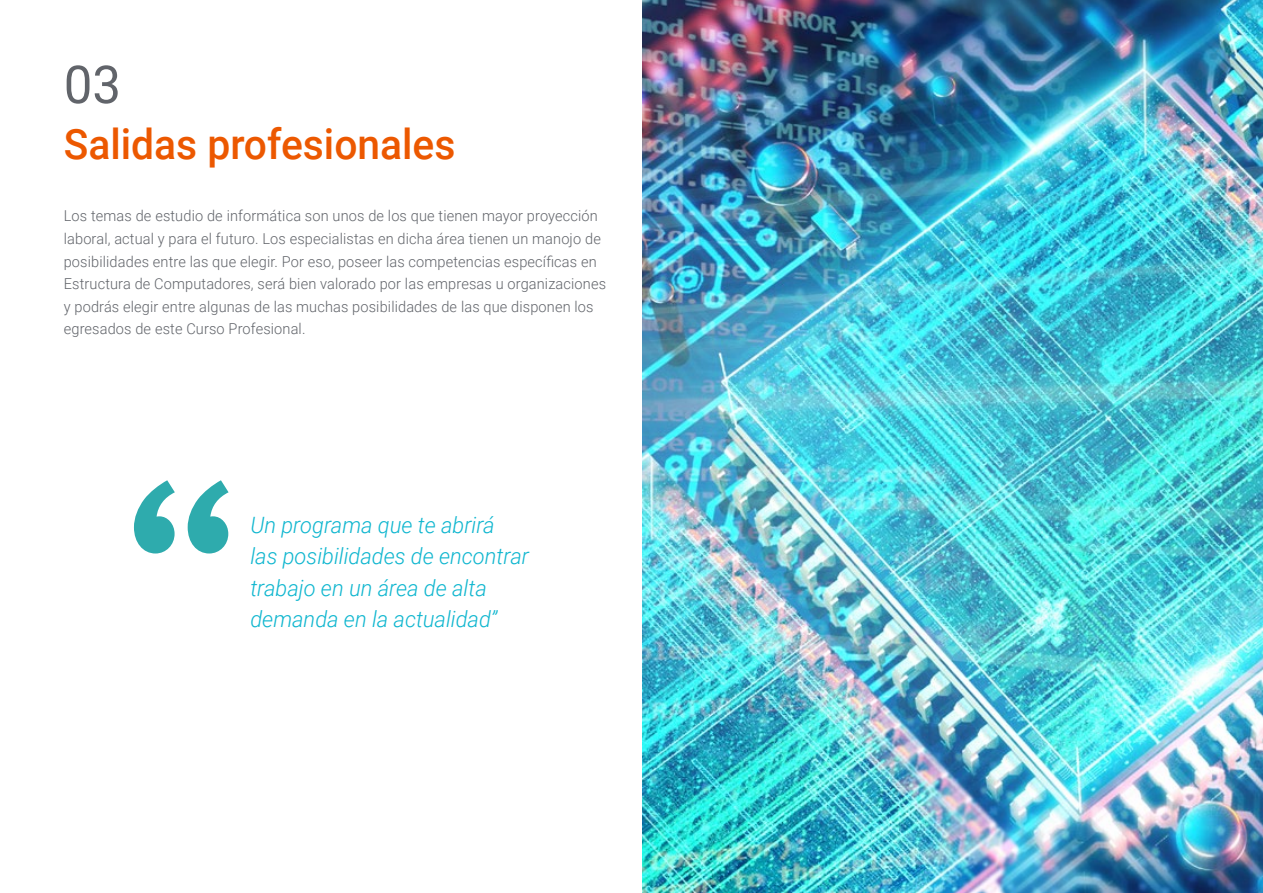
<style>
.page{position:relative;width:1263px;height:893px;background:#fff}
.page>*{position:absolute;margin:0;border:0;box-sizing:border-box;transform-origin:0 0}
.t1{font:52.5px "Roboto";color:#61646a}
.t2{font:500 42px "Roboto";color:#ec5800}
.t3{font:italic 300 22.5px/31.5px "Roboto";color:#0fb6cf}
.t4{font:300 15px/22.5px "Roboto";letter-spacing:.01em;color:#61646a}
</style>
<div class="page">
<img style="left:642px;top:0;width:621px;height:893px">
<svg style="left:134px;top:480px;width:95px;height:73px"></svg>
<h1 class="t1" style="left:64px;top:48px;width:59px">03</h1>
<h2 class="t2" style="left:64px;top:115px;width:393px">Salidas profesionales</h2>
<p class="t4" style="left:64px;top:204px;width:544px">Los temas de estudio de informática son unos de los que tienen mayor proyección laboral, actual y para el futuro. Los especialistas en dicha área tienen un manojo de posibilidades entre las que elegir. Por eso, poseer las competencias específicas en Estructura de Computadores, será bien valorado por las empresas u organizaciones y podrás elegir entre algunas de las muchas posibilidades de las que disponen los egresados de este Curso Profesional.</p>
<h3 class="t3" style="left:250px;top:508px;width:280px">Un programa que te abrirá<br>las posibilidades de encontrar trabajo en un área de alta demanda en la actualidad”</h3>
</div>
